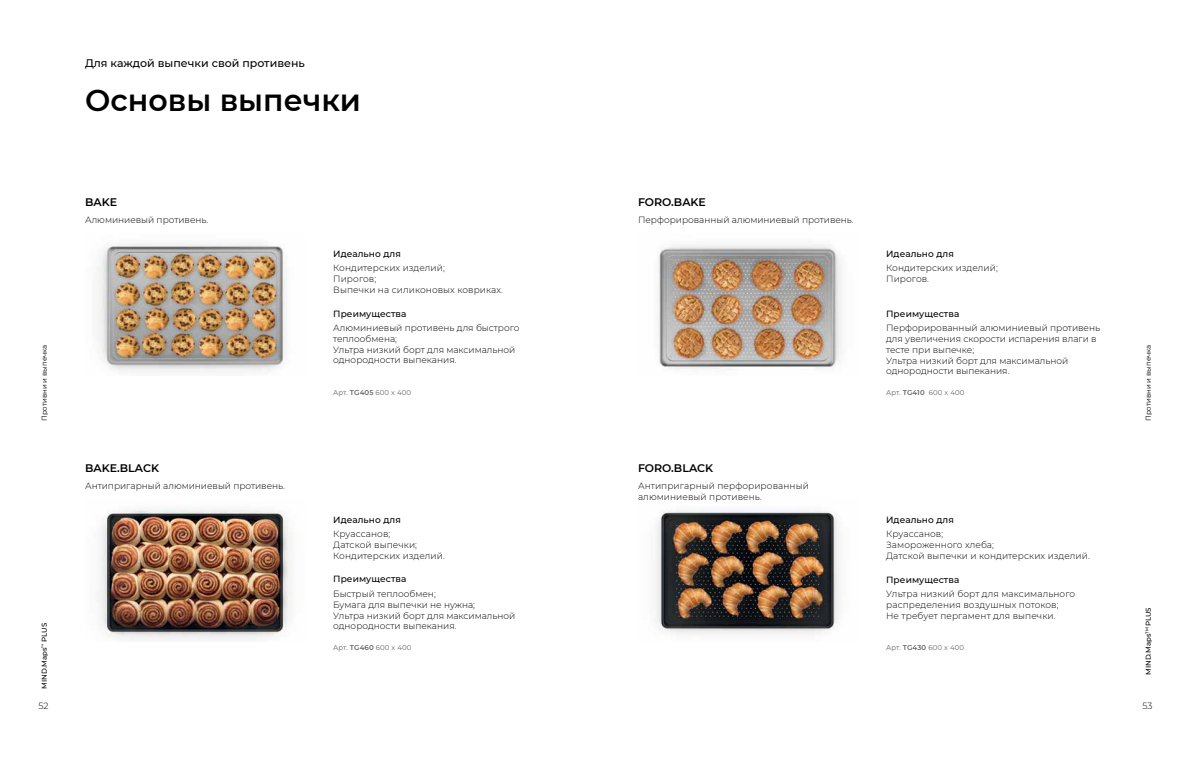
<style>
.page{position:relative;width:1191px;height:766px;background:#fff}
.page>*{position:absolute;margin:0;border:0;box-sizing:border-box;transform-origin:0 0}
.t1{font:600 30px "Montserrat";color:#000}
.t2{font:600 11px "Montserrat";color:#000}
.t3{font:500 11px "Montserrat";color:#000}
.t4{font:300 9px/10.8px "Montserrat";color:#000}
.t5{font:500 9px "Montserrat";letter-spacing:.01em;color:#000}
.t6{font:7px "Montserrat";letter-spacing:.015em;color:#636466}
.t7{font:7px "Montserrat";color:#000}
.t8{font:500 7px "Montserrat";color:#000}
.s1{font-weight:600}
</style>
<div class="page">
<img style="left:99px;top:509px;width:192px;height:130px">
<img style="left:99px;top:243px;width:186px;height:129px">
<img style="left:655px;top:509px;width:184px;height:125px">
<img style="left:658px;top:244px;width:184px;height:125px">
<p class="t3" style="left:85px;top:56px;width:221px">Для каждой выпечки свой противень</p>
<h1 class="t1" style="left:85px;top:79px;width:277px">Основы выпечки</h1>
<p class="t2" style="left:85px;top:194px;width:33px">BAKE</p>
<p class="t4" style="left:85px;top:214px;width:125px">Алюминиевый противень.</p>
<p class="t5" style="left:333px;top:247px;width:69px">Идеально для</p>
<p class="t4" style="left:333px;top:262px;width:171px">Кондитерских изделий;<br>Пирогов;<br>Выпечки на силиконовых ковриках.</p>
<p class="t5" style="left:333px;top:307px;width:75px">Преимущества</p>
<p class="t2" style="left:638px;top:194px;width:69px">FORO.BAKE</p>
<p class="t4" style="left:638px;top:214px;width:217px">Перфорированный алюминиевый противень.</p>
<p class="t5" style="left:886px;top:247px;width:69px">Идеально для</p>
<p class="t4" style="left:886px;top:262px;width:113px">Кондитерских изделий;<br>Пирогов.</p>
<p class="t5" style="left:886px;top:307px;width:75px">Преимущества</p>
<p class="t4" style="left:333px;top:322px;width:188px">Алюминиевый противень для быстрого теплообмена;<br>Ультра низкий борт для максимальной однородности выпекания.</p>
<p class="t4" style="left:886px;top:322px;width:215px">Перфорированный алюминиевый противень для увеличения скорости испарения влаги в тесте при выпечке;<br>Ультра низкий борт для максимальной однородности выпекания.</p>
<p class="t7" style="left:40px;top:421px;width:78px;rotate:-90deg">Противни и выпечка</p>
<p class="t7" style="left:1143px;top:421px;width:78px;rotate:-90deg">Противни и выпечка</p>
<p class="t6" style="left:333px;top:388px;width:79px">Арт. <span class="s1">TG405</span> 600 x 400</p>
<p class="t6" style="left:886px;top:388px;width:80px">Арт. <span class="s1">TG410</span> 600 x 400</p>
<p class="t2" style="left:85px;top:460px;width:75px">BAKE.BLACK</p>
<p class="t4" style="left:85px;top:480px;width:201px">Антипригарный алюминиевый противень.</p>
<p class="t8" style="left:40px;top:688px;width:67px;rotate:-90deg">MIND.Maps<sup>™</sup> PLUS</p>
<p class="t4" style="left:38px;top:700px;width:12px">52</p>
<p class="t5" style="left:333px;top:513px;width:69px">Идеально для</p>
<p class="t4" style="left:333px;top:528px;width:113px">Круассанов;<br>Датской выпечки;<br>Кондитерских изделий.</p>
<p class="t5" style="left:333px;top:573px;width:75px">Преимущества</p>
<p class="t4" style="left:333px;top:588px;width:184px">Быстрый теплообмен;<br>Бумага для выпечки не нужна;<br>Ультра низкий борт для максимальной однородности выпекания.</p>
<p class="t6" style="left:333px;top:642px;width:80px">Арт. <span class="s1">TG460</span> 600 x 400</p>
<p class="t2" style="left:638px;top:460px;width:77px">FORO.BLACK</p>
<p class="t4" style="left:638px;top:480px;width:172px">Антипригарный перфорированный алюминиевый противень.</p>
<p class="t5" style="left:886px;top:513px;width:69px">Идеально для</p>
<p class="t4" style="left:886px;top:528px;width:205px">Круассанов;<br>Замороженного хлеба;<br>Датской выпечки и кондитерских изделий.</p>
<p class="t4" style="left:886px;top:588px;width:190px">Ультра низкий борт для максимального распределения воздушных потоков;<br>Не требует пергамент для выпечки.</p>
<p class="t5" style="left:886px;top:573px;width:75px">Преимущества</p>
<p class="t6" style="left:886px;top:642px;width:79px">Арт. <span class="s1">TG430</span> 600 x 400</p>
<p class="t8" style="left:1143px;top:674px;width:69px;rotate:-90deg">MIND.Maps<sup>TM</sup> PLUS</p>
<p class="t4" style="left:1142px;top:700px;width:12px">53</p>
</div>
